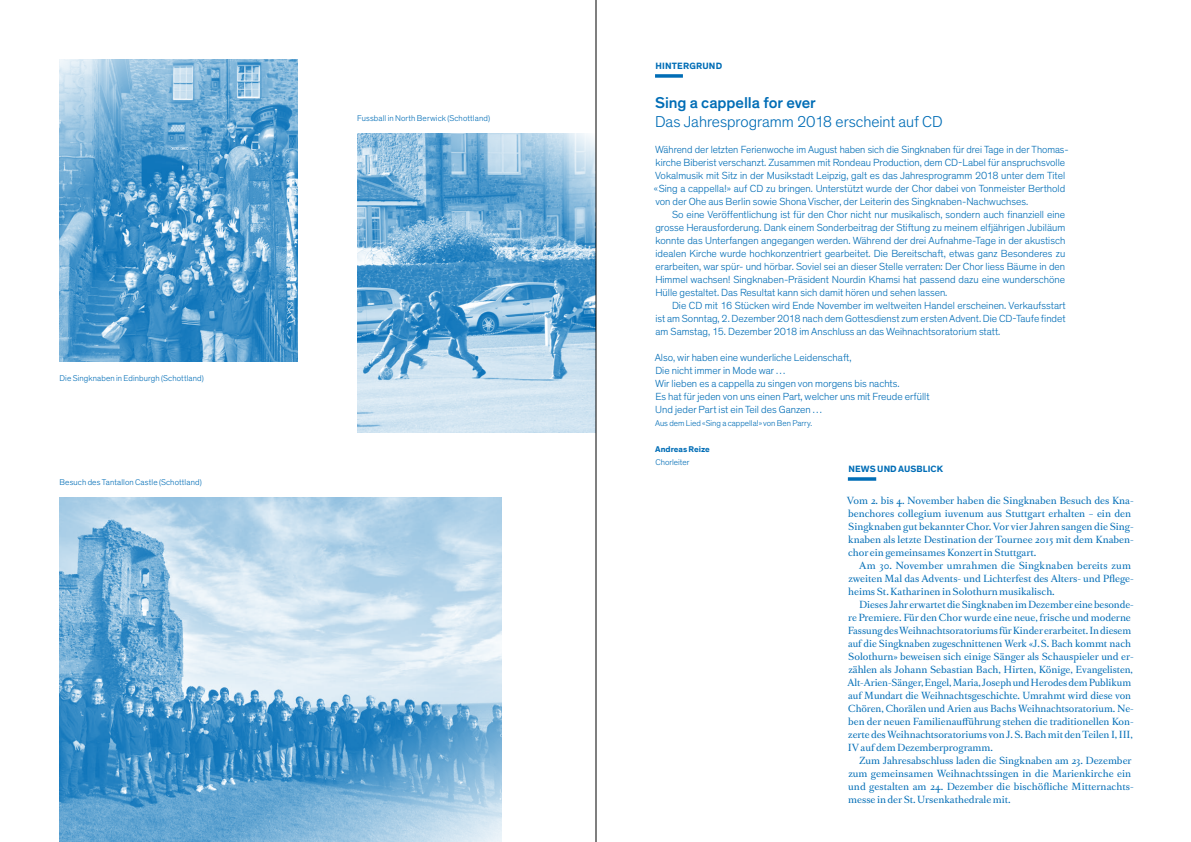
<style>
.page{position:relative;width:1191px;height:842px;background:#fff}
.page>*{position:absolute;margin:0;border:0;box-sizing:border-box;transform-origin:0 0}
.t1{font:300 16px "Theinhardt";letter-spacing:-.005em;color:#006db6}
.t2{font:500 16px "Theinhardt";color:#006db6}
.t3{font:300 10.5px/13px "Theinhardt";color:#006db6}
.t4{font:9.3px/13px "Romain BP Text";color:#006db6}
.t5{font:700 9.3px "Theinhardt";letter-spacing:.01em;color:#006db6}
.t6{font:300 8.5px "Theinhardt";letter-spacing:.01em;color:#006db6}
.t7{font:700 8.5px "Theinhardt";color:#006db6}
</style>
<div class="page">
<img style="left:357px;top:134px;width:238px;height:299px">
<img style="left:60px;top:60px;width:238px;height:301px">
<img style="left:60px;top:498px;width:442px;height:344px">
<hr style="left:596px;top:0;width:1px;height:842px;background:#000">
<svg style="left:848px;top:477px;width:28px;height:4px"></svg>
<svg style="left:655px;top:74px;width:28px;height:4px"></svg>
<p class="t6" style="left:60px;top:373px;width:146px">Die Singknaben in Edinburgh (Schottland)</p>
<p class="t6" style="left:60px;top:477px;width:144px">Besuch des Tantallon Castle (Schottland)</p>
<p class="t6" style="left:357px;top:113px;width:134px">Fussball in North Berwick (Schottland)</p>
<p class="t5" style="left:655px;top:60px;width:68px">HINTERGRUND</p>
<h1 class="t2" style="left:655px;top:93px;width:162px">Sing a cappella for ever</h1>
<h1 class="t1" style="left:655px;top:112px;width:289px">Das Jahresprogramm 2018 erscheint auf CD</h1>
<p class="t3" style="left:654px;top:143px;width:416px">Während der letzten Ferienwoche im August haben sich die Singknaben für drei Tage in der Thomas&shy;kirche Biberist verschanzt. Zusammen mit Rondeau Production, dem CD-Label für anspruchsvolle Vokalmusik mit Sitz in der Musikstadt Leipzig, galt es das Jahresprogramm 2018 unter dem Titel «Sing a cappella!» auf CD zu bringen. Unterstützt wurde der Chor dabei von Tonmeister Berthold von der Ohe aus Berlin sowie Shona Vischer, der Leiterin des Singknaben-Nachwuchses.</p>
<p class="t3" style="left:655px;top:208px;width:411px;text-align:justify;text-indent:17px">So eine Veröffentlichung ist für den Chor nicht nur musikalisch, sondern auch finanziell eine grosse Herausforderung. Dank einem Sonderbeitrag der Stiftung zu meinem elfjährigen Jubiläum konnte das Unterfangen angegangen werden. Während der drei Aufnahme-Tage in der akustisch idealen Kirche wurde hochkonzentriert gearbeitet. Die Bereitschaft, etwas ganz Besonderes zu erarbeiten, war spür- und hörbar. Soviel sei an dieser Stelle verraten: Der Chor liess Bäume in den Himmel wachsen! Singknaben-Präsident Nourdin Khamsi hat passend dazu eine wunderschöne Hülle gestaltet. Das Resultat kann sich damit hören und sehen lassen.</p>
<p class="t3" style="left:655px;top:299px;width:411px;text-align:justify;text-indent:17px">Die CD mit 16 Stücken wird Ende November im weltweiten Handel erscheinen. Verkaufsstart ist am Sonntag, 2. Dezember 2018 nach dem Gottesdienst zum ersten Advent. Die CD-Taufe findet am Samstag, 15. Dezember 2018 im Anschluss an das Weihnachtsoratorium statt.</p>
<p class="t3" style="left:654px;top:351px;width:276px">Also, wir haben eine wunderliche Leidenschaft,<br>Die nicht immer in Mode war …<br>Wir lieben es a cappella zu singen von morgens bis nachts.<br>Es hat für jeden von uns einen Part, welcher uns mit Freude erfüllt Und jeder Part ist ein Teil des Ganzen …</p>
<p class="t6" style="left:655px;top:418px;width:159px">Aus dem Lied «Sing a cappella!» von Ben Parry.</p>
<p class="t7" style="left:655px;top:444px;width:56px">Andreas Reize</p>
<p class="t6" style="left:655px;top:457px;width:36px">Chorleiter</p>
<p class="t5" style="left:848px;top:463px;width:96px">NEWS UND AUSBLICK</p>
<p class="t4" style="left:847px;top:493px;width:288px">Vom 2. bis 4. November haben die Singknaben Besuch des Kna&shy;benchores collegium iuvenum aus Stuttgart erhalten – ein den Singknaben gut bekannter Chor. Vor vier Jahren sangen die Sing&shy;knaben als letzte Destination der Tournee 2015 mit dem Knaben&shy;chor ein gemeinsames Konzert in Stuttgart.</p>
<p class="t4" style="left:848px;top:558px;width:287px;text-indent:11px">Am 30. November umrahmen die Singknaben bereits zum zweiten Mal das Advents- und Lichterfest des Alters- und Pflege&shy;heims St. Katharinen in Solothurn musikalisch.</p>
<p class="t4" style="left:847px;top:597px;width:288px;text-indent:12px">Dieses Jahr erwartet die Singknaben im Dezember eine besonde&shy;re Premiere. Für den Chor wurde eine neue, frische und moderne Fassung des Weihnachtsoratoriums für Kinder erarbeitet. In diesem auf die Singknaben zugeschnittenen Werk «J. S. Bach kommt nach Solothurn» beweisen sich einige Sänger als Schauspieler und er&shy;zählen als Johann Sebastian Bach, Hirten, Könige, Evangelisten, Alt-Arien-Sänger, Engel, Maria, Joseph und Herodes dem Publikum auf Mundart die Weihnachtsgeschichte. Umrahmt wird diese von Chören, Chorälen und Arien aus Bachs Weihnachtsoratorium. Ne&shy;ben der neuen Familienaufführung stehen die traditionellen Kon&shy;zerte des Weihnachtsoratoriums von J. S. Bach mit den Teilen I, III, IV auf dem Dezemberprogramm.</p>
<p class="t4" style="left:848px;top:753px;width:287px;text-indent:11px">Zum Jahresabschluss laden die Singknaben am 23. Dezember zum gemeinsamen Weihnachtssingen in die Marienkirche ein und gestalten am 24. Dezember die bischöfliche Mitternachts&shy;messe in der St. Ursenkathedrale mit.</p>
</div>
